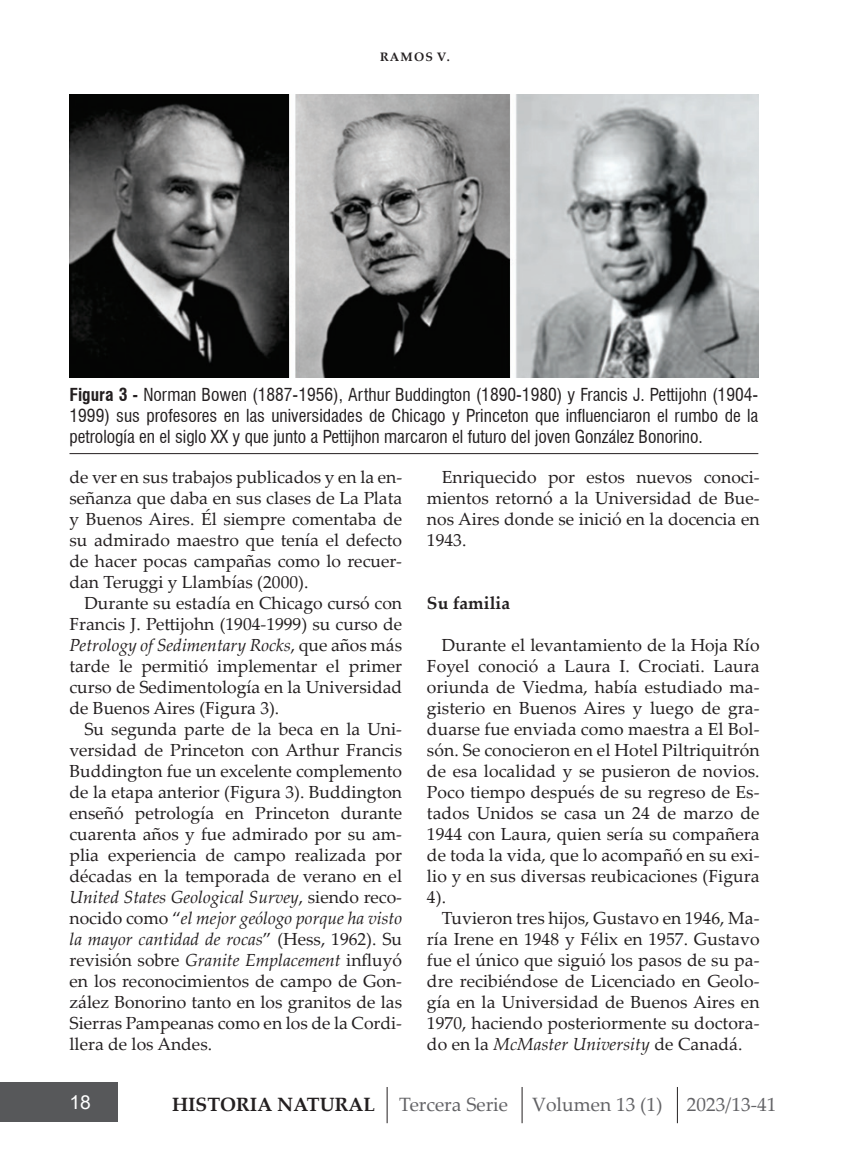
<style>
.page{position:relative;width:844px;height:1166px;background:#fff}
.page>*{position:absolute;margin:0;border:0;box-sizing:border-box;transform-origin:0 0}
.t1{font:700 19.25px "Palatino Linotype";color:#231f20}
.t2{font:19.25px "Palatino Linotype";color:#636366}
.t3{font:19.25px "Arial";color:#fff}
.t4{font:17.5px/21px "Palatino Linotype";color:#231f20;text-align:justify}
.t5{font:condensed 17.5px/21px "Swiss 721 BT";color:#231f20;text-align:justify}
.t6{font:700 17.5px "Palatino Linotype";color:#231f20}
.t7{font:700 12.25px "Palatino Linotype";letter-spacing:.09em;color:#231f20}
.s1{font-weight:700}
.s2{font-style:italic}
.s3{font-weight:400;color:#636366}
</style>
<div class="page">
<div style="left:0;top:1082px;width:118px;height:39px;background:#57585a"></div>
<hr style="left:387px;top:1087px;width:1px;height:36px;background:#231f20">
<hr style="left:521px;top:1087px;width:1px;height:36px;background:#231f20">
<hr style="left:677px;top:1087px;width:1px;height:36px;background:#231f20">
<img style="left:69px;top:94px;width:689px;height:283px">
<hr style="left:69px;top:453px;width:689px;height:1px;background:#231f20">
<p class="t7" style="left:380px;top:49px;width:71px">RAMOS V.</p>
<p class="t5" style="left:69px;top:385px;width:690px"><span class="s1">Figura 3 -</span> Norman Bowen (1887-1956), Arthur Buddington (1890-1980) y Francis J. Pettijohn (1904- 1999) sus profesores en las universidades de Chicago y Princeton que influenciaron el rumbo de la petrología en el siglo XX y que junto a Pettijhon marcaron el futuro del joven González Bonorino.</p>
<p class="t4" style="left:69px;top:466px;width:334px">de ver en sus trabajos publicados y en la en&shy;señanza que daba en sus clases de La Plata y Buenos Aires. Él siempre comentaba de su admirado maestro que tenía el defecto de hacer pocas campañas como lo recuer&shy;dan Teruggi y Llambías (2000).</p>
<p class="t4" style="left:69px;top:592px;width:334px;text-indent:15px">Durante su estadía en Chicago cursó con Francis J. Pettijohn (1904-1999) su curso de <span class="s2">Petrology of Sedimentary Rocks</span>, que años más tarde le permitió implementar el primer curso de Sedimentología en la Universidad de Buenos Aires (Figura 3).</p>
<p class="t4" style="left:69px;top:718px;width:334px;text-indent:15px">Su segunda parte de la beca en la Uni&shy;versidad de Princeton con Arthur Francis Buddington fue un excelente complemento de la etapa anterior (Figura 3). Buddington enseñó petrología en Princeton durante cuarenta años y fue admirado por su am&shy;plia experiencia de campo realizada por décadas en la temporada de verano en el <span class="s2">United States Geological Survey</span>, siendo reco&shy;nocido como “<span class="s2">el mejor geólogo porque ha visto la mayor cantidad de rocas</span>” (Hess, 1962). Su revisión sobre <span class="s2">Granite Emplacement</span> influyó en los reconocimientos de campo de Gon&shy;zález Bonorino tanto en los granitos de las Sierras Pampeanas como en los de la Cordi&shy;llera de los Andes.</p>
<p class="t4" style="left:427px;top:466px;width:334px;text-indent:15px">Enriquecido por estos nuevos conoci&shy;mientos retornó a la Universidad de Bue&shy;nos Aires donde se inició en la docencia en 1943.</p>
<p class="t6" style="left:427px;top:590px;width:85px">Su familia</p>
<p class="t4" style="left:427px;top:634px;width:334px;text-indent:15px">Durante el levantamiento de la Hoja Río Foyel conoció a Laura I. Crociati. Laura oriunda de Viedma, había estudiado ma&shy;gisterio en Buenos Aires y luego de gra&shy;duarse fue enviada como maestra a El Bol&shy;són. Se conocieron en el Hotel Piltriquitrón de esa localidad y se pusieron de novios.<br>Poco tiempo después de su regreso de Es&shy;tados Unidos se casa un 24 de marzo de 1944 con Laura, quien sería su compañera de toda la vida, que lo acompañó en su exi&shy;lio y en sus diversas reubicaciones (Figura 4).</p>
<p class="t4" style="left:427px;top:907px;width:334px;text-indent:15px">Tuvieron tres hijos, Gustavo en 1946, Ma&shy;ría Irene en 1948 y Félix en 1957. Gustavo fue el único que siguió los pasos de su pa&shy;dre recibiéndose de Licenciado en Geolo&shy;gía en la Universidad de Buenos Aires en 1970, haciendo posteriormente su doctora&shy;do en la <span class="s2">McMaster University</span> de Canadá.</p>
<p class="t3" style="left:69px;top:1089px;width:23px">18</p>
<p class="t1" style="left:172px;top:1091px;width:337px">HISTORIA NATURAL <span class="s3">Tercera Serie</span></p>
<p class="t2" style="left:532px;top:1091px;width:245px">Volumen 13 (1) 2023/13-41</p>
</div>
